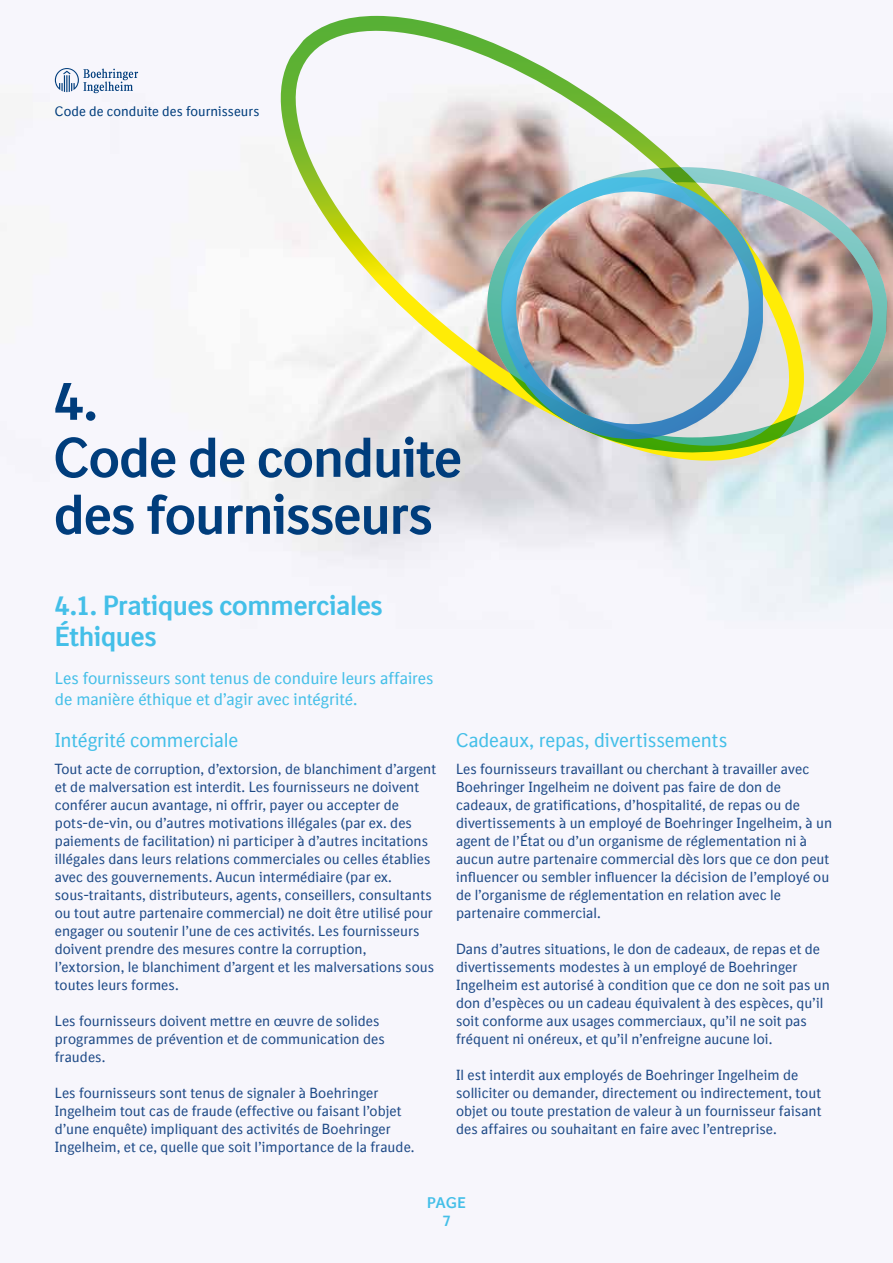
<style>
.page{position:relative;width:893px;height:1263px;background:#fff}
.page>*{position:absolute;margin:0;border:0;box-sizing:border-box;transform-origin:0 0}
.t1{font:700 54px/57px "BI Sans";letter-spacing:-.015em;color:#003d7c}
.t2{font:700 27px/31.5px "BI Sans";letter-spacing:-.01em;color:#44bfe8}
.t3{font:19.5px "BI Sans";letter-spacing:-.01em;color:#44bfe8}
.t4{font:16.5px/21px "BI Sans";letter-spacing:-.005em;color:#44bfe8}
.t5{font:700 15px/18px "BI Sans";color:#44bfe8;text-align:center}
.t6{font:14.25px/18px "BI Sans";letter-spacing:.005em;color:#1e4a87}
.t7{font:13.5px "BI Sans";letter-spacing:.005em;color:#003d7c}
</style>
<div class="page">
<img style="left:0;top:15px;width:893px;height:614px">
<svg style="left:273px;top:16px;width:539px;height:453px"></svg>
<img style="left:486px;top:167px;width:401px;height:287px">
<img style="left:501px;top:177px;width:262px;height:262px">
<svg style="left:55px;top:68px;width:83px;height:25px"></svg>
<p class="t7" style="left:55px;top:103px;width:206px">Code de conduite des fournisseurs</p>
<h1 class="t1" style="left:54px;top:372px;width:409px">4.<br>Code de conduite des fournisseurs</h1>
<h2 class="t2" style="left:55px;top:589px;width:329px">4.1. Pratiques commerciales<br>Éthiques</h2>
<p class="t4" style="left:55px;top:668px;width:380px">Les fournisseurs sont tenus de conduire leurs affaires de manière éthique et d’agir avec intégrité.</p>
<h3 class="t3" style="left:55px;top:729px;width:185px">Intégrité commerciale</h3>
<p class="t6" style="left:55px;top:760px;width:383px">Tout acte de corruption, d’extorsion, de blanchiment d’argent et de malversation est interdit. Les fournisseurs ne doivent conférer aucun avantage, ni offrir, payer ou accepter de pots-de-vin, ou d’autres motivations illégales (par ex. des paiements de facilitation) ni participer à d’autres incitations illégales dans leurs relations commerciales ou celles établies avec des gouvernements. Aucun intermédiaire (par ex. sous-traitants, distributeurs, agents, conseillers, consultants ou tout autre partenaire commercial) ne doit être utilisé pour engager ou soutenir l’une de ces activités. Les fournisseurs doivent prendre des mesures contre la corruption, l’extorsion, le blanchiment d’argent et les malversations sous toutes leurs formes.</p>
<p class="t6" style="left:55px;top:1012px;width:331px">Les fournisseurs doivent mettre en œuvre de solides programmes de prévention et de communication des fraudes.</p>
<p class="t6" style="left:55px;top:1084px;width:361px">Les fournisseurs sont tenus de signaler à Boehringer Ingelheim tout cas de fraude (effective ou faisant l’objet d’une enquête) impliquant des activités de Boehringer Ingelheim, et ce, quelle que soit l’importance de la fraude.</p>
<h3 class="t3" style="left:456px;top:729px;width:273px">Cadeaux, repas, divertissements</h3>
<p class="t6" style="left:456px;top:760px;width:378px">Les fournisseurs travaillant ou cherchant à travailler avec Boehringer Ingelheim ne doivent pas faire de don de cadeaux, de gratifications, d’hospitalité, de repas ou de divertissements à un employé de Boehringer Ingelheim, à un agent de l’État ou d’un organisme de réglementation ni à aucun autre partenaire commercial dès lors que ce don peut influencer ou sembler influencer la décision de l’employé ou de l’organisme de réglementation en relation avec le partenaire commercial.</p>
<p class="t6" style="left:456px;top:940px;width:375px">Dans d’autres situations, le don de cadeaux, de repas et de divertissements modestes à un employé de Boehringer Ingelheim est autorisé à condition que ce don ne soit pas un don d’espèces ou un cadeau équivalent à des espèces, qu’il soit conforme aux usages commerciaux, qu’il ne soit pas fréquent ni onéreux, et qu’il n’enfreigne aucune loi.</p>
<p class="t6" style="left:456px;top:1066px;width:367px">Il est interdit aux employés de Boehringer Ingelheim de solliciter ou demander, directement ou indirectement, tout objet ou toute prestation de valeur à un fournisseur faisant des affaires ou souhaitant en faire avec l’entreprise.</p>
<p class="t5" style="left:427px;top:1194px;width:40px">PAGE<br>7</p>
</div>
